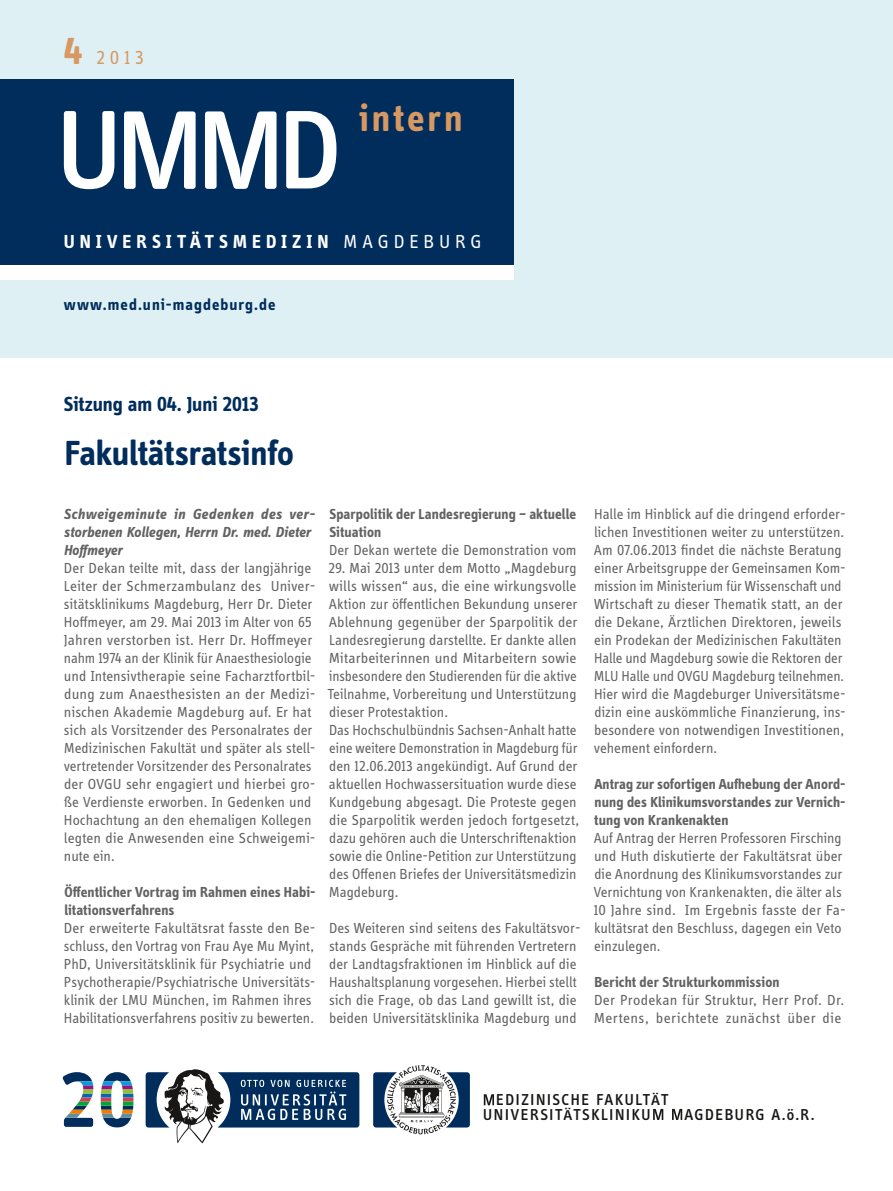
<style>
.page{position:relative;width:893px;height:1191px;background:#fff}
.page>*{position:absolute;margin:0;border:0;box-sizing:border-box;transform-origin:0 0}
.t1{font:500 115.5px "Info Display OT";color:#fff}
.t2{font:700 39px "Info Display OT";letter-spacing:.075em;color:#d79862}
.t3{font:700 36px "Info Display OT";letter-spacing:-.005em;color:#002d5c}
.t4{font:700 21px "Info Display OT";color:#002d5c}
.t5{font:700 19.5px "Info Display OT";letter-spacing:.26em;color:#fff}
.t6{font:19.5px "Info Display OT";color:#d79862}
.t7{font:700 16.5px "Info Display OT";letter-spacing:.065em;color:#002d5c}
.t8{font:500 16.2px/14.7px "Info Text";letter-spacing:.07em;color:#181716}
.t9{font:15px/18px "Info Display OT";color:#626262}
.t10{font:700 15px/18px "Info Display OT";letter-spacing:.005em;color:#626262}
.t11{font:italic 700 15px/18px "Info Display OT";letter-spacing:.01em;color:#626262}
.t12{font:15px/18px "Info Display OT";letter-spacing:.02em;color:#626262}
.s1{font-weight:700;font-size:39px}
.s2{font-weight:400}
.s3{font-size:14.7px}
</style>
<div class="page">
<div style="left:0;top:0;width:893px;height:357px;background:#def0f3"></div>
<div style="left:0;top:79px;width:514px;height:187px;background:#002d5c"></div>
<svg style="left:124px;top:111px;width:72px;height:78px"></svg>
<svg style="left:205px;top:111px;width:72px;height:78px"></svg>
<div style="left:0;top:265px;width:514px;height:15px;background:#fff"></div>
<svg style="left:146px;top:1069px;width:213px;height:74px"></svg>
<svg style="left:484px;top:1094px;width:10px;height:11px"></svg>
<svg style="left:653px;top:1109px;width:10px;height:11px"></svg>
<svg style="left:672px;top:1109px;width:10px;height:11px"></svg>
<svg style="left:373px;top:1065px;width:97px;height:69px"></svg>
<svg style="left:62px;top:1072px;width:71px;height:55px"></svg>
<h3 class="t6" style="left:64px;top:46px;width:82px"><span class="s1">4</span> 2013</h3>
<h1 class="t1" style="left:56px;top:81px;width:67px">U</h1>
<h1 class="t1" style="left:279px;top:81px;width:64px">D</h1>
<h2 class="t2" style="left:359px;top:94px;width:105px">intern</h2>
<h1 class="t1" style="left:308px;top:87px;width:64px">D</h1>
<h3 class="t5" style="left:64px;top:230px;width:419px">UNIVERSITÄTSMEDIZIN <span class="s2">MAGDEBURG</span></h3>
<p class="t7" style="left:64px;top:294px;width:213px">www.med.uni-magdeburg.de</p>
<h3 class="t4" style="left:64px;top:391px;width:196px">Sitzung am 04. Juni 2013</h3>
<h3 class="t3" style="left:65px;top:431px;width:231px">Fakultätsratsinfo</h3>
<p class="t11" style="left:63px;top:505px;width:253px">Schweigeminute in Gedenken des ver&shy;storbenen Kollegen, Herrn Dr. med. Dieter<br>Hoffmeyer</p>
<p class="t9" style="left:64px;top:559px;width:253px">Der Dekan teilte mit, dass der langjährige Leiter der Schmerzambulanz des Univer&shy;sitätsklinikums Magdeburg, Herr Dr. Dieter Hoffmeyer, am 29. Mai 2013 im Alter von 65<br>Jahren verstorben ist. Herr Dr. Hoffmeyer nahm 1974 an der Klinik für Anaesthesiologie und Intensivtherapie seine Facharztfortbil&shy;dung zum Anaesthesisten an der Medizi&shy;nischen Akademie Magdeburg auf. Er hat sich als Vorsitzender des Personalrates der Medizinischen Fakultät und später als stell&shy;vertretender Vorsitzender des Personalrates der OVGU sehr engagiert und hierbei gro&shy;ße Verdienste erworben. In Gedenken und Hochachtung an den ehemaligen Kollegen legten die Anwesenden eine Schweigemi&shy;nute ein.</p>
<p class="t10" style="left:64px;top:883px;width:253px">Öffentlicher Vortrag im Rahmen eines Habi&shy;litationsverfahrens</p>
<p class="t9" style="left:64px;top:919px;width:253px">Der erweiterte Fakultätsrat fasste den Be&shy;schluss, den Vortrag von Frau Aye Mu Myint, PhD, Universitätsklinik für Psychiatrie und Psychotherapie/Psychiatrische Universitäts&shy;klinik der LMU München, im Rahmen ihres Habilitationsverfahrens positiv zu bewerten.</p>
<p class="t10" style="left:329px;top:505px;width:248px">Sparpolitik der Landesregierung – aktuelle<br>Situation</p>
<p class="t9" style="left:329px;top:541px;width:249px">Der Dekan wertete die Demonstration vom</p>
<p class="t9" style="left:327px;top:559px;width:253px">29. Mai 2013 unter dem Motto „Magdeburg wills wissen“ aus, die eine wirkungsvolle Aktion zur öffentlichen Bekundung unserer Ablehnung gegenüber der Sparpolitik der Landesregierung darstellte. Er dankte allen Mitarbeiterinnen und Mitarbeitern sowie insbesondere den Studierenden für die aktive Teilnahme, Vorbereitung und Unterstützung dieser Protestaktion.<br>Das Hochschulbündnis Sachsen-Anhalt hatte eine weitere Demonstration in Magdeburg für den 12.06.2013 angekündigt. Auf Grund der aktuellen Hochwassersituation wurde diese Kundgebung abgesagt. Die Proteste gegen die Sparpolitik werden jedoch fortgesetzt, dazu gehören auch die Unterschriftenaktion sowie die Online-Petition zur Unterstützung des Offenen Briefes der Universitätsmedizin Magdeburg.</p>
<p class="t9" style="left:329px;top:919px;width:253px">Des Weiteren sind seitens des Fakultätsvor&shy;stands Gespräche mit führenden Vertretern der Landtagsfraktionen im Hinblick auf die Haushaltsplanung vorgesehen. Hierbei stellt sich die Frage, ob das Land gewillt ist, die beiden Universitätsklinika Magdeburg und</p>
<p class="t9" style="left:594px;top:505px;width:253px">Halle im Hinblick auf die dringend erforder&shy;lichen Investitionen weiter zu unterstützen.<br>Am 07.06.2013 findet die nächste Beratung einer Arbeitsgruppe der Gemeinsamen Kom&shy;mission im Ministerium für Wissenschaft und Wirtschaft zu dieser Thematik statt, an der die Dekane, Ärztlichen Direktoren, jeweils ein Prodekan der Medizinischen Fakultäten Halle und Magdeburg sowie die Rektoren der MLU Halle und OVGU Magdeburg teilnehmen.<br>Hier wird die Magdeburger Universitätsme&shy;dizin eine auskömmliche Finanzierung, ins&shy;besondere von notwendigen Investitionen, vehement einfordern.</p>
<p class="t10" style="left:594px;top:775px;width:253px;text-align:justify">Antrag zur sofortigen Aufhebung der Anord&shy;nung des Klinikumsvorstandes zur Vernich&shy;tung von Krankenakten</p>
<p class="t9" style="left:594px;top:829px;width:254px">Auf Antrag der Herren Professoren Firsching und Huth diskutierte der Fakultätsrat über die Anordnung des Klinikumsvorstandes zur Vernichtung von Krankenakten, die älter als 10 Jahre sind. Im Ergebnis fasste der Fa&shy;kultätsrat den Beschluss, dagegen ein Veto einzulegen.</p>
<p class="t10" style="left:594px;top:973px;width:187px">Bericht der Strukturkommission</p>
<p class="t12" style="left:594px;top:991px;width:252px">Der Prodekan für Struktur, Herr Prof. Dr.<br>Mertens, berichtete zunächst über die</p>
<p class="t8" style="left:483px;top:1092px;width:187px;text-indent:13px">EDIZINISCHE FAKULT<span class="s3">Ä</span>T<br>UNIVERSIT<span class="s3">Ä</span>TSKLINIKU</p>
<p class="t8" style="left:684px;top:1107px;width:131px">AGDEBURG A.Ö.R.</p>
</div>
